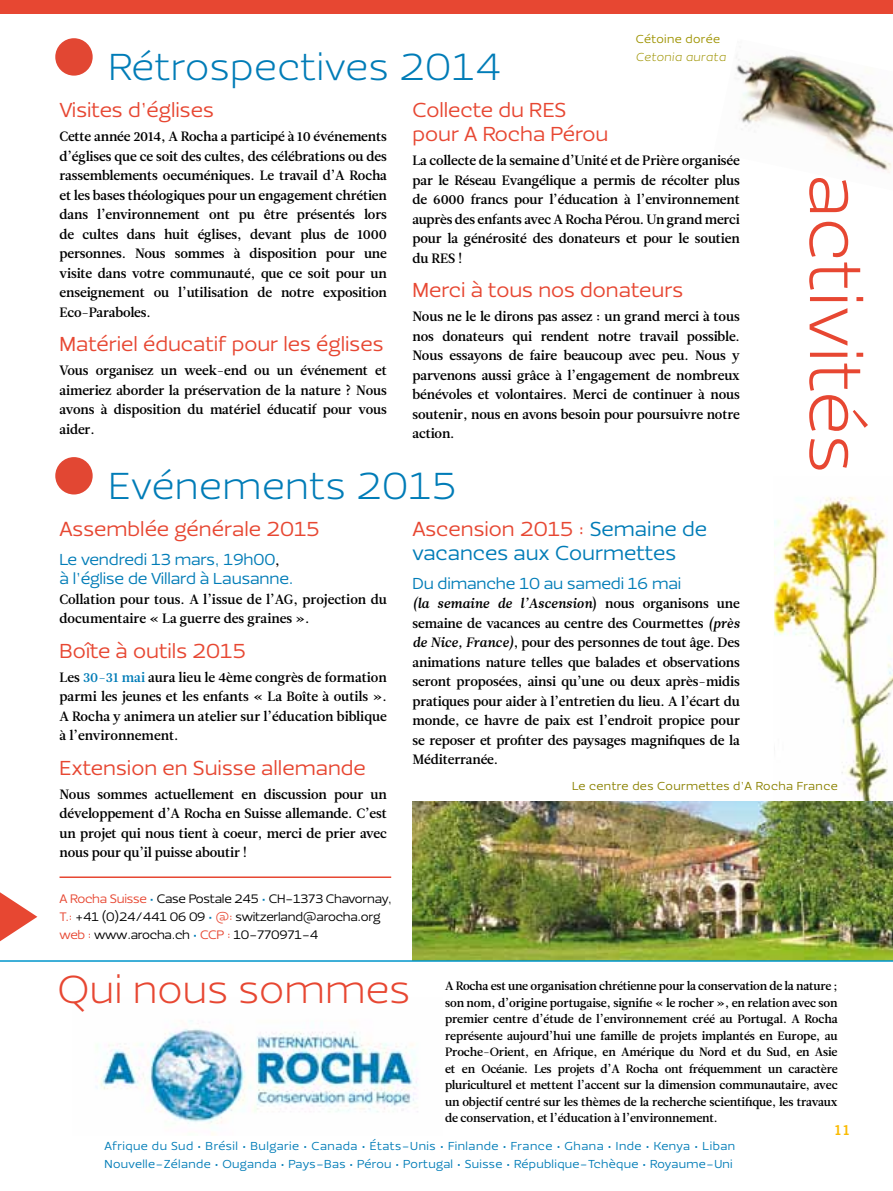
<style>
.page{position:relative;width:893px;height:1191px;background:#fff}
.page>*{position:absolute;margin:0;border:0;box-sizing:border-box;transform-origin:0 0}
.t1{font:300 75px "Ezzo";color:#e74732}
.t2{font:300 40.5px "Ezzo";color:#e74732}
.t3{font:300 39px "Ezzo";letter-spacing:.01em;color:#007cb7}
.t4{font:21px/24px "Ezzo";color:#e74732}
.t5{font:21px/24px "Ezzo";color:#007cb7}
.t6{font:16.5px/19.5px "Ezzo";letter-spacing:-.01em;color:#007cb7}
.t7{font:13.5px/19.5px "Leitura News Roman 3";letter-spacing:-.01em;color:#000;text-align:justify}
.t8{font:13.5px "Leitura News Italic 3";letter-spacing:-.01em;color:#000}
.t9{font:13.5px "Trade Gothic Bold Two";color:#fabb00}
.t10{font:12.75px/18px "Ezzo";letter-spacing:-.02em;color:#000}
.t11{font:12px/16.5px "Leitura News Roman 3";letter-spacing:-.01em;color:#000;text-align:justify}
.t12{font:12px/18px "Ezzo";letter-spacing:.025em;color:#007cb7}
.t13{font:12px "Ezzo";letter-spacing:.03em;color:#8a8100}
.t14{font:italic 300 12px "Ezzo";letter-spacing:.03em;color:#9e9300}
.t15{font:12px "Ezzo";letter-spacing:.03em;color:#9e9300}
.s1{font-family:"Leitura News Roman 3";font-size:13.5px;color:#000}
.s2{color:#007cb7}
.s3{color:#e74732}
.s4{font-family:"Leitura News Roman 3"}
.s5{font-family:"Leitura News Italic 3"}
</style>
<div class="page">
<img style="left:736px;top:55px;width:157px;height:118px">
<img style="left:774px;top:497px;width:119px;height:304px">
<div style="left:0;top:0;width:893px;height:14px;background:#e74732"></div>
<img style="left:96px;top:1020px;width:322px;height:115px">
<img style="left:412px;top:801px;width:481px;height:159px">
<div style="left:55px;top:38px;width:38px;height:38px;background:#e24733;border-radius:50%"></div>
<div style="left:55px;top:457px;width:38px;height:37px;background:#e24733;border-radius:50%"></div>
<hr style="left:0;top:960px;width:893px;height:1px;background:#0096cb">
<hr style="left:60px;top:876px;width:331px;height:2px;background:#e74732">
<svg style="left:0;top:892px;width:37px;height:49px"></svg>
<h3 class="t3" style="left:108px;top:42px;width:395px">Rétrospectives 2014</h3>
<p class="t15" style="left:636px;top:32px;width:86px">Cétoine dorée</p>
<p class="t14" style="left:636px;top:50px;width:92px">Cetonia aurata</p>
<h3 class="t4" style="left:60px;top:98px;width:156px">Visites d’églises</h3>
<p class="t7" style="left:60px;top:127px;width:329px">Cette année 2014, A Rocha a participé à 10 événements d’églises que ce soit des cultes, des célébrations ou des rassemblements oecuméniques. Le travail d’A Rocha et les bases théologiques pour un engagement chrétien dans l’environnement ont pu être présentés lors de cultes dans huit églises, devant plus de 1000 personnes. Nous sommes à disposition pour une visite dans votre communauté, que ce soit pour un enseignement ou l’utilisation de notre exposition Eco-Paraboles.</p>
<h3 class="t4" style="left:60px;top:332px;width:325px">Matériel éducatif pour les églises</h3>
<p class="t7" style="left:60px;top:361px;width:329px">Vous organisez un week-end ou un événement et aimeriez aborder la préservation de la nature ? Nous avons à disposition du matériel éducatif pour vous aider.</p>
<h3 class="t4" style="left:412px;top:98px;width:197px">Collecte du RES pour A Rocha Pérou</h3>
<p class="t7" style="left:412px;top:151px;width:329px">La collecte de la semaine d’Unité et de Prière organisée par le Réseau Evangélique a permis de récolter plus de 6000 francs pour l’éducation à l’environnement auprès des enfants avec A Rocha Pérou. Un grand merci pour la générosité des donateurs et pour le soutien du RES !</p>
<h3 class="t4" style="left:412px;top:278px;width:272px">Merci à tous nos donateurs</h3>
<p class="t7" style="left:412px;top:307px;width:329px">Nous ne le le dirons pas assez : un grand merci à tous nos donateurs qui rendent notre travail possible.<br>Nous essayons de faire beaucoup avec peu. Nous y parvenons aussi grâce à l’engagement de nombreux bénévoles et volontaires. Merci de continuer à nous soutenir, nous en avons besoin pour poursuivre notre action.</p>
<h3 class="t3" style="left:108px;top:460px;width:349px">Evénements 2015</h3>
<h1 class="t1" style="left:883px;top:174px;width:301px;rotate:90deg">activités</h1>
<h3 class="t4" style="left:60px;top:517px;width:262px">Assemblée générale 2015</h3>
<p class="t6" style="left:60px;top:549px;width:235px">Le vendredi 13 mars, 19h00<span class="s1">, </span>à l’église de Villard à Lausanne.</p>
<p class="t7" style="left:60px;top:589px;width:329px">Collation pour tous. A l’issue de l’AG, projection du documentaire « La guerre des graines ».</p>
<h3 class="t4" style="left:60px;top:639px;width:188px">Boîte à outils 2015</h3>
<p class="t7" style="left:60px;top:667px;width:329px">Les <span class="s2">30-31 mai</span> aura lieu le 4ème congrès de formation parmi les jeunes et les enfants « La Boîte à outils ».<br>A Rocha y animera un atelier sur l’éducation biblique à l’environnement.</p>
<h3 class="t4" style="left:60px;top:756px;width:308px">Extension en Suisse allemande</h3>
<p class="t7" style="left:60px;top:784px;width:329px">Nous sommes actuellement en discussion pour un développement d’A Rocha en Suisse allemande. C’est un projet qui nous tient à coeur, merci de prier avec nous pour qu’il puisse aboutir !</p>
<p class="t10" style="left:60px;top:889px;width:334px"><span class="s3">A Rocha Suisse</span> <span class="s2">•</span> Case Postale 245 <span class="s2">•</span> CH-1373 Chavornay,<br><span class="s3">T.:</span> +41 (0)24/441 06 09 <span class="s2">•</span> <span class="s3">@:</span> switzerland@arocha.org <span class="s3">web :</span> www.arocha.ch <span class="s2">•</span> <span class="s3">CCP :</span> 10-770971-4</p>
<h3 class="t5" style="left:412px;top:517px;width:296px"><span class="s3">Ascension 2015 :</span> Semaine de vacances aux Courmettes</h3>
<p class="t6" style="left:412px;top:573px;width:270px">Du dimanche 10 au samedi 16 mai</p>
<p class="t8" style="left:412px;top:595px;width:329px">(la semaine de l’Ascension<span class="s4">) nous organisons une</span></p>
<p class="t7" style="left:412px;top:613px;width:329px">semaine de vacances au centre des Courmettes <span class="s5">(près de Nice, France)</span>, pour des personnes de tout âge. Des animations nature telles que balades et observations seront proposées, ainsi qu’une ou deux après-midis pratiques pour aider à l’entretien du lieu. A l’écart du monde, ce havre de paix est l’endroit propice pour se reposer et profiter des paysages magnifiques de la Méditerranée.</p>
<p class="t13" style="left:572px;top:778px;width:267px">Le centre des Courmettes d’A Rocha France</p>
<h2 class="t2" style="left:58px;top:963px;width:354px">Qui nous sommes</h2>
<p class="t11" style="left:445px;top:978px;width:394px">A Rocha est une organisation chrétienne pour la conservation de la nature ; son nom, d’origine portugaise, signifie « le rocher », en relation avec son premier centre d’étude de l’environnement créé au Portugal. A Rocha représente aujourd’hui une famille de projets implantés en Europe, au Proche-Orient, en Afrique, en Amérique du Nord et du Sud, en Asie et en Océanie. Les projets d’A Rocha ont fréquemment un caractère pluriculturel et mettent l’accent sur la dimension communautaire, avec un objectif centré sur les thèmes de la recherche scientifique, les travaux de conservation, et l’éducation à l’environnement.</p>
<p class="t12" style="left:105px;top:1136px;width:632px">Afrique du Sud • Brésil • Bulgarie • Canada • États-Unis • Finlande • France • Ghana • Inde • Kenya • Liban<br>Nouvelle-Zélande • Ouganda • Pays-Bas • Pérou • Portugal • Suisse • République-Tchèque • Royaume-Uni</p>
<p class="t9" style="left:834px;top:1121px;width:18px">11</p>
</div>
